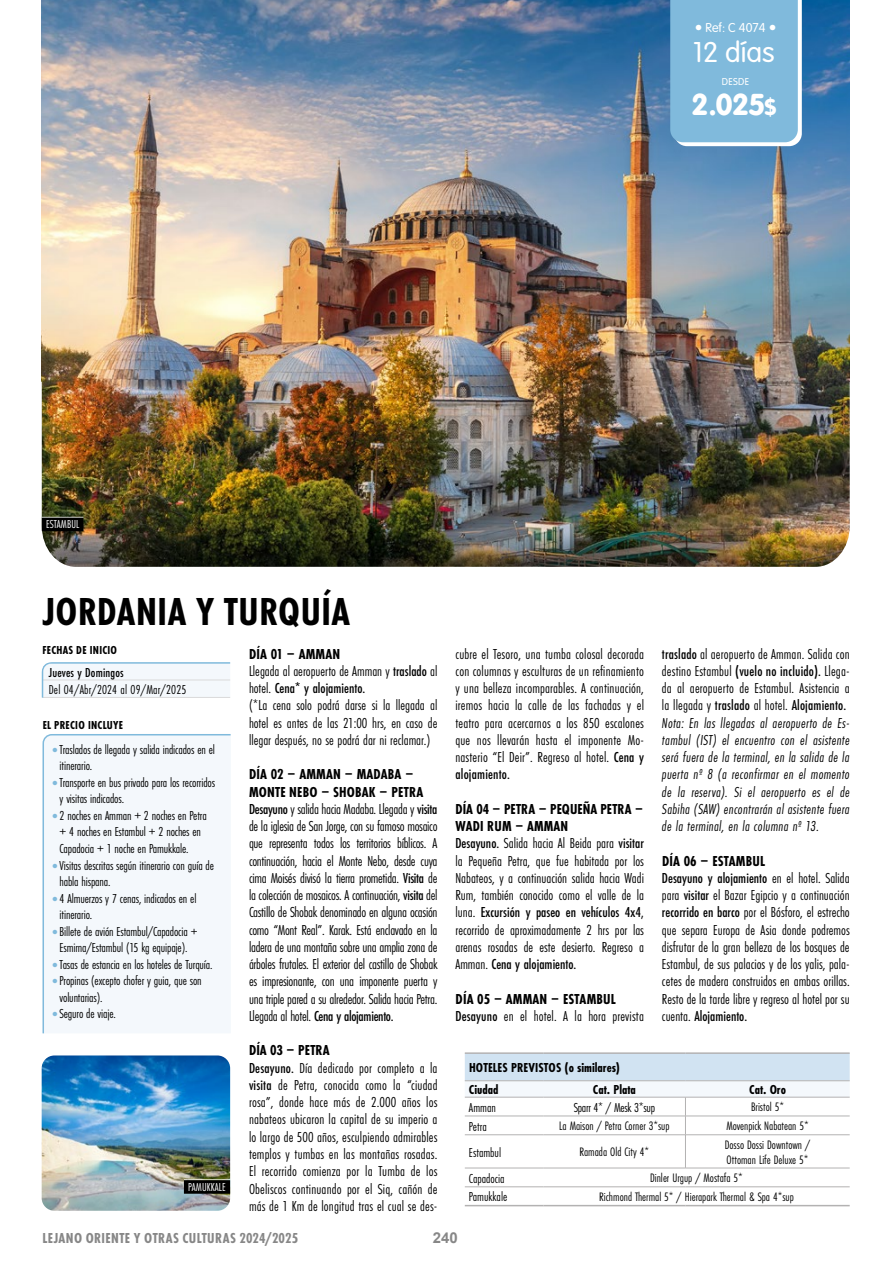
<style>
.page{position:relative;width:893px;height:1263px;background:#fff}
.page>*{position:absolute;margin:0;border:0;box-sizing:border-box;transform-origin:0 0}
.t1{font:700 40.5px "Futura PT Cond";letter-spacing:.015em;color:#000}
.t2{font:31.5px "VAG Rundschrift D";color:#fff}
.t3{font:300 30px "VAG Rundschrift D";color:#fff}
.t4{font:15px/17.2px "Futura PT Cond";color:#000}
.t5{font:15px/17.2px "Futura PT Cond";letter-spacing:-.02em;color:#000}
.t6{font:italic 15px/17.2px "Futura PT Cond";letter-spacing:.02em;color:#000}
.t7{font:700 15px "Futura PT Cond";letter-spacing:.025em;color:#878787}
.t8{font:700 15px "Arial";color:#878787}
.t9{font:13.5px/16.5px "Futura PT Cond";letter-spacing:-.01em;color:#000}
.t10{font:700 13.5px/22px "Futura PT Cond";color:#000}
.t11{font:13.5px "Futura PT Cond";letter-spacing:.01em;color:#000}
.t12{font:500 13.5px "Futura PT Cond";letter-spacing:.01em;color:#000}
.t13{font:300 13.5px "VAG Rundschrift D";color:#fff}
.t14{font:12.75px/15px "Futura PT Cond";color:#000}
.t15{font:700 12px "Futura PT Cond";letter-spacing:.02em;color:#000}
.t16{font:12px "Futura PT Cond";letter-spacing:.01em;color:#fff}
.t17{font:300 10.5px "VAG Rundschrift D";letter-spacing:.03em;color:#fff}
.s1{font-size:16.5px}
.s2{font-family:"VAG Rounded Std";font-weight:700;font-size:22.5px}
.s3{font-weight:700}
.s4{font-weight:500}
.s5{font-family:"The Sans Cd LF3";font-weight:300;font-size:22.5px;color:#80badc}
.s6{font-weight:500;font-style:normal}
.s7{font-style:normal}
</style>
<div class="page">
<img style="left:42px;top:0;width:808px;height:382px">
<img style="left:41px;top:382px;width:809px;height:185px">
<hr style="left:42px;top:517px;width:41px;height:1px;background:#fff">
<div style="left:42px;top:518px;width:41px;height:13px;background:#000"></div>
<img style="left:42px;top:1055px;width:188px;height:156px">
<hr style="left:184px;top:1179px;width:46px;height:1px;background:#fff">
<div style="left:184px;top:1180px;width:46px;height:14px;background:#000"></div>
<svg style="left:670px;top:0;width:132px;height:146px;background:#85bcdd"></svg>
<div style="left:42px;top:734px;width:189px;height:300px;background:#f4f8fc"></div>
<svg style="left:41px;top:662px;width:190px;height:36px"></svg>
<hr style="left:465px;top:1134px;width:78px;height:1px;background:#b3b2b2">
<hr style="left:465px;top:1168px;width:78px;height:1px;background:#b3b2b2">
<hr style="left:465px;top:1186px;width:78px;height:1px;background:#b3b2b2">
<hr style="left:543px;top:1134px;width:142px;height:1px;background:#b3b2b2">
<hr style="left:685px;top:1134px;width:165px;height:1px;background:#b3b2b2">
<hr style="left:543px;top:1168px;width:142px;height:1px;background:#b3b2b2">
<hr style="left:685px;top:1168px;width:165px;height:1px;background:#b3b2b2">
<hr style="left:543px;top:1186px;width:142px;height:1px;background:#b3b2b2">
<hr style="left:685px;top:1186px;width:165px;height:1px;background:#b3b2b2">
<hr style="left:465px;top:1052px;width:78px;height:2px;background:#b3b2b2">
<hr style="left:543px;top:1052px;width:142px;height:2px;background:#b3b2b2">
<hr style="left:685px;top:1052px;width:165px;height:2px;background:#b3b2b2">
<hr style="left:465px;top:1205px;width:78px;height:1px;background:#b3b2b2">
<hr style="left:543px;top:1205px;width:142px;height:1px;background:#b3b2b2">
<hr style="left:685px;top:1205px;width:165px;height:1px;background:#b3b2b2">
<svg style="left:465px;top:1053px;width:385px;height:81px"></svg>
<hr style="left:685px;top:1135px;width:1px;height:33px;background:#b3b2b2">
<p class="t13" style="left:695px;top:20px;width:83px"><span class="s1">•</span> Ref: C 4074 <span class="s1">•</span></p>
<h3 class="t3" style="left:693px;top:35px;width:83px">12 días</h3>
<p class="t17" style="left:722px;top:76px;width:29px">DESDE</p>
<h2 class="t2" style="left:692px;top:86px;width:86px">2.025<span class="s2">$</span></h2>
<p class="t16" style="left:46px;top:517px;width:35px">ESTAMBUL</p>
<h1 class="t1" style="left:43px;top:588px;width:309px">JORDANIA Y TURQUÍA</h1>
<p class="t4" style="left:249px;top:645px;width:190px"><span class="s3">DÍA 01 – AMMAN<br></span>Llegada al aeropuerto de Amman y <span class="s4">traslado</span> al hotel. <span class="s4">Cena* y alojamiento.<br></span>(*La cena solo podrá darse si la llegada al hotel es antes de las 21:00 hrs, en caso de llegar después, no se podrá dar ni reclamar.)</p>
<p class="t5" style="left:249px;top:766px;width:190px"><span class="s3">DÍA 02 – AMMAN – MADABA – MONTE NEBO – SHOBAK – PETRA </span><span class="s4">Desayuno</span> y salida hacia Madaba. Llegada y <span class="s4">visita </span>de la iglesia de San Jorge, con su famoso mosaico que representa todos los territorios bíblicos. A continuación, hacia el Monte Nebo, desde cuya cima Moisés divisó la tierra prometida. <span class="s4">Visita</span> de la colección de mosaicos. A continuación, <span class="s4">visita</span> del Castillo de Shobak denominado en alguna ocasión como “Mont Real”. Karak. Está enclavado en la ladera de una montaña sobre una amplia zona de árboles frutales. El exterior del castillo de Shobak es impresionante, con una imponente puerta y una triple pared a su alrededor. Salida hacia Petra.<br>Llegada al hotel. <span class="s4">Cena y alojamiento.</span></p>
<p class="t4" style="left:249px;top:1042px;width:190px"><span class="s3">DÍA 03 – PETRA<br></span><span class="s4">Desayuno.</span> Día dedicado por completo a la <span class="s4">visita</span> de Petra, conocida como la “ciudad rosa”, donde hace más de 2.000 años los nabateos ubicaron la capital de su imperio a lo largo de 500 años, esculpiendo admirables templos y tumbas en las montañas rosadas.<br>El recorrido comienza por la Tumba de los Obeliscos continuando por el Siq, cañón de más de 1 Km de longitud tras el cual se des-</p>
<p class="t15" style="left:43px;top:643px;width:76px">FECHAS DE INICIO</p>
<p class="t12" style="left:49px;top:664px;width:76px">Jueves y Domingos</p>
<p class="t11" style="left:49px;top:681px;width:139px">Del 04/Abr/2024 al 09/Mar/2025</p>
<p class="t15" style="left:43px;top:718px;width:82px">EL PRECIO INCLUYE</p>
<p class="t9" style="left:60px;top:741px;width:157px;text-indent:-9px"><span class="s5">•</span>Traslados de llegada y salida indicados en el itinerario.</p>
<p class="t9" style="left:60px;top:774px;width:157px;text-indent:-9px"><span class="s5">•</span>Transporte en bus privado para los recorridos y visitas indicados.</p>
<p class="t9" style="left:60px;top:807px;width:149px;text-indent:-9px"><span class="s5">•</span>2 noches en Amman + 2 noches en Petra + 4 noches en Estambul + 2 noches en<br>Capadocia + 1 noche en Pamukkale.</p>
<p class="t9" style="left:60px;top:857px;width:156px;text-indent:-9px"><span class="s5">•</span>Visitas descritas según itinerario con guía de habla hispana.</p>
<p class="t9" style="left:60px;top:890px;width:138px;text-indent:-9px"><span class="s5">•</span>4 Almuerzos y 7 cenas, indicados en el itinerario.</p>
<p class="t9" style="left:51px;top:923px;width:148px;text-align:center"><span class="s5">•</span>Billete de avión Estambul/Capadocia +<br>Esmirna/Estambul (15 kg equipaje).</p>
<p class="t9" style="left:51px;top:956px;width:163px"><span class="s5">•</span>Tasas de estancia en los hoteles de Turquía.</p>
<p class="t9" style="left:60px;top:972px;width:144px;text-indent:-9px"><span class="s5">•</span>Propinas (excepto chofer y guia, que son voluntarias).</p>
<p class="t9" style="left:51px;top:1005px;width:66px"><span class="s5">•</span>Seguro de viaje.</p>
<p class="t16" style="left:188px;top:1180px;width:39px">PAMUKKALE</p>
<p class="t4" style="left:455px;top:645px;width:190px;text-align:justify">cubre el Tesoro, una tumba colosal decorada con columnas y esculturas de un refinamiento y una belleza incomparables. A continuación, iremos hacia la calle de las fachadas y el teatro para acercarnos a los 850 escalones que nos llevarán hasta el imponente Mo&shy;nasterio “El Deir”. Regreso al hotel. <span class="s4">Cena y alojamiento.</span></p>
<p class="t4" style="left:455px;top:800px;width:190px"><span class="s3">DÍA 04 – PETRA – PEQUEÑA PETRA – WADI RUM – AMMAN<br></span><span class="s4">Desayuno.</span> Salida hacia Al Beida para <span class="s4">visitar </span>la Pequeña Petra, que fue habitada por los Nabateos, y a continuación salida hacia Wadi Rum, también conocido como el valle de la luna. <span class="s4">Excursión y paseo en vehículos 4x4, </span>recorrido de aproximadamente 2 hrs por las arenas rosadas de este desierto. Regreso a Amman. <span class="s4">Cena y alojamiento.</span></p>
<p class="t4" style="left:455px;top:990px;width:190px"><span class="s3">DÍA 05 – AMMAN – ESTAMBUL<br></span><span class="s4">Desayuno</span> en el hotel. A la hora prevista</p>
<p class="t6" style="left:662px;top:645px;width:189px"><span class="s6">traslado</span> <span class="s7">al aeropuerto de Amman. Salida con destino Estambul</span> <span class="s6">(vuelo no incluido).</span> <span class="s7">Llega&shy;da al aeropuerto de Estambul. Asistencia a la llegada y</span> <span class="s6">traslado</span> <span class="s7">al hotel.</span> <span class="s6">Alojamiento.<br></span>Nota: En las llegadas al aeropuerto de Es&shy;tambul (IST) el encuentro con el asistente será fuera de la terminal, en la salida de la puerta nº 8 (a reconfirmar en el momento de la reserva). Si el aeropuerto es el de Sabiha (SAW) encontrarán al asistente fuera de la terminal, en la columna nº 13.</p>
<p class="t4" style="left:662px;top:852px;width:189px"><span class="s3">DÍA 06 – ESTAMBUL<br></span><span class="s4">Desayuno y alojamiento</span> en el hotel. Salida para <span class="s4">visitar</span> el Bazar Egipcio y a continuación <span class="s4">recorrido en barco</span> por el Bósforo, el estrecho que separa Europa de Asia donde podremos disfrutar de la gran belleza de los bosques de Estambul, de sus palacios y de los yalis, pala&shy;cetes de madera construidos en ambas orillas.<br>Resto de la tarde libre y regreso al hotel por su cuenta. <span class="s4">Alojamiento.</span></p>
<p class="t10" style="left:469px;top:1056px;width:153px">HOTELES PREVISTOS (o similares)<br>Ciudad</p>
<p class="t10" style="left:593px;top:1078px;width:44px">Cat. Plata</p>
<p class="t10" style="left:749px;top:1078px;width:38px">Cat. Oro</p>
<p class="t9" style="left:469px;top:1099px;width:28px">Amman</p>
<p class="t9" style="left:574px;top:1099px;width:83px">Sparr 4* / Mesk 3*sup</p>
<p class="t14" style="left:751px;top:1100px;width:35px">Bristol 5*</p>
<p class="t9" style="left:469px;top:1118px;width:19px">Petra</p>
<p class="t14" style="left:559px;top:1118px;width:112px">La Maison / Petra Corner 3*sup</p>
<p class="t14" style="left:726px;top:1118px;width:84px">Movenpick Nabatean 5*</p>
<p class="t9" style="left:469px;top:1144px;width:34px">Estambul</p>
<p class="t14" style="left:579px;top:1144px;width:71px">Ramada Old City 4*</p>
<p class="t14" style="left:725px;top:1137px;width:87px">Dosso Dossi Downtown /<br>Ottoman Life Deluxe 5*</p>
<p class="t9" style="left:469px;top:1170px;width:37px">Capadocia</p>
<p class="t14" style="left:650px;top:1170px;width:94px">Dinler Urgup / Mostafa 5*</p>
<p class="t9" style="left:469px;top:1188px;width:40px">Pamukkale</p>
<p class="t14" style="left:599px;top:1189px;width:196px">Richmond Thermal 5* / Hierapark Thermal &amp; Spa 4*sup</p>
<p class="t7" style="left:43px;top:1229px;width:257px">LEJANO ORIENTE Y OTRAS CULTURAS 2024/2025</p>
<p class="t8" style="left:433px;top:1227px;width:27px">240</p>
</div>
